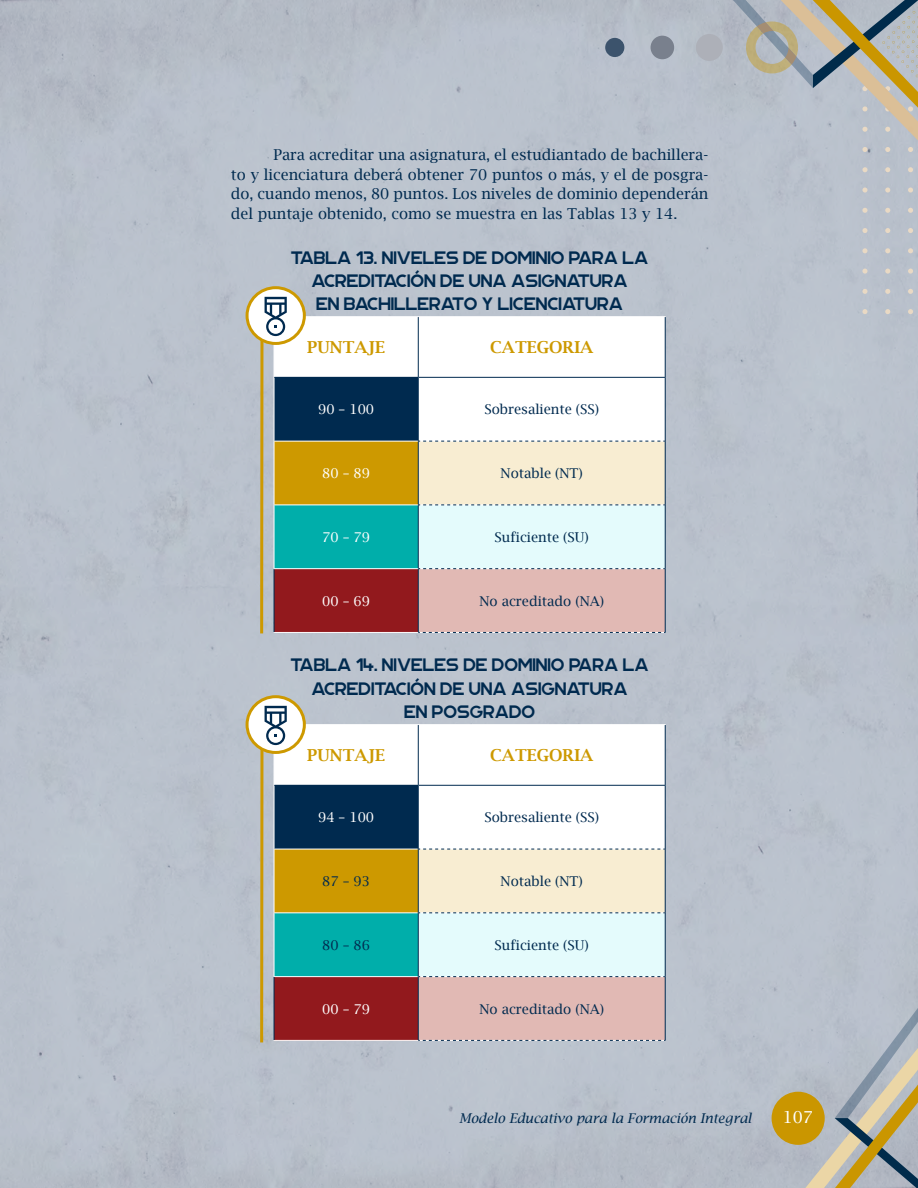
<style>
.page{position:relative;width:918px;height:1188px;background:#fff}
.page>*{position:absolute;margin:0;border:0;box-sizing:border-box;transform-origin:0 0}
.t1{font:300 18px/23.4px "Portico";color:#002a4f;text-align:center}
.t2{font:600 16.5px "Lucida Bright";color:#cd9900}
.t3{font:16.5px "Lucida Bright";color:#fff}
.t4{font:15px/19.5px "Lucida Bright";color:#002a4f;text-align:justify}
.t5{font:13.5px "Lucida Bright";color:#002a4f}
.t6{font:italic 13.5px "Lucida Bright";color:#002a4f}
.t7{font:13.5px "Lucida Bright";color:#fff}
</style>
<div class="page">
<div style="left:1px;top:0;width:917px;height:1188px;background:#bac2cc"></div>
<svg style="left:789px;top:980px;width:129px;height:208px;background:#b3b6b4"></svg>
<div style="left:772px;top:1092px;width:53px;height:53px;background:#ca9600;border-radius:50%"></div>
<div style="left:696px;top:34px;width:27px;height:27px;background:#adb0b8;border-radius:50%"></div>
<div style="left:651px;top:36px;width:23px;height:23px;background:#79808d;border-radius:50%"></div>
<div style="left:605px;top:38px;width:19px;height:19px;background:#3c536c;border-radius:50%"></div>
<svg style="left:714px;top:0;width:204px;height:172px;background:#b4b6b5"></svg>
<svg style="left:908px;top:187px;width:5px;height:6px"></svg>
<svg style="left:885px;top:187px;width:5px;height:6px"></svg>
<svg style="left:862px;top:187px;width:6px;height:6px"></svg>
<svg style="left:908px;top:208px;width:5px;height:5px"></svg>
<svg style="left:885px;top:208px;width:5px;height:5px"></svg>
<svg style="left:862px;top:208px;width:6px;height:5px"></svg>
<svg style="left:908px;top:228px;width:5px;height:5px"></svg>
<svg style="left:885px;top:228px;width:5px;height:5px"></svg>
<svg style="left:862px;top:228px;width:6px;height:5px"></svg>
<svg style="left:908px;top:248px;width:5px;height:5px"></svg>
<svg style="left:885px;top:248px;width:5px;height:5px"></svg>
<svg style="left:862px;top:248px;width:6px;height:5px"></svg>
<svg style="left:908px;top:269px;width:5px;height:5px"></svg>
<svg style="left:885px;top:269px;width:5px;height:5px"></svg>
<svg style="left:862px;top:269px;width:6px;height:5px"></svg>
<svg style="left:908px;top:289px;width:5px;height:5px"></svg>
<svg style="left:885px;top:289px;width:5px;height:5px"></svg>
<svg style="left:862px;top:289px;width:6px;height:5px"></svg>
<svg style="left:908px;top:309px;width:5px;height:5px"></svg>
<svg style="left:885px;top:309px;width:5px;height:5px"></svg>
<svg style="left:862px;top:309px;width:6px;height:5px"></svg>
<div style="left:274px;top:377px;width:144px;height:64px;background:#002a4f"></div>
<div style="left:418px;top:377px;width:247px;height:64px;background:#fff"></div>
<div style="left:274px;top:441px;width:144px;height:64px;background:#cd9900"></div>
<div style="left:418px;top:441px;width:247px;height:64px;background:#f8edd2"></div>
<div style="left:274px;top:505px;width:144px;height:64px;background:#00aeaa"></div>
<div style="left:418px;top:505px;width:247px;height:64px;background:#e4fbfc"></div>
<div style="left:274px;top:569px;width:144px;height:63px;background:#92191d"></div>
<div style="left:418px;top:569px;width:247px;height:63px;background:#e1b9b4"></div>
<hr style="left:418px;top:316px;width:248px;height:1px;background:#fff">
<hr style="left:274px;top:377px;width:1px;height:64px;background:#fff">
<hr style="left:274px;top:441px;width:1px;height:64px;background:#fff">
<hr style="left:274px;top:505px;width:1px;height:63px;background:#fff">
<hr style="left:274px;top:632px;width:144px;height:1px;background:#fff">
<hr style="left:665px;top:317px;width:1px;height:60px;background:#002a4f">
<hr style="left:665px;top:378px;width:1px;height:63px;background:#002a4f">
<hr style="left:665px;top:441px;width:1px;height:64px;background:#002a4f">
<hr style="left:665px;top:505px;width:1px;height:64px;background:#002a4f">
<hr style="left:274px;top:569px;width:1px;height:63px;background:#002a4f">
<hr style="left:665px;top:569px;width:1px;height:63px;background:#002a4f">
<svg style="left:418px;top:632px;width:248px;height:1px"></svg>
<hr style="left:274px;top:377px;width:144px;height:1px;background:#002a4f">
<hr style="left:418px;top:377px;width:248px;height:1px;background:#002a4f">
<hr style="left:418px;top:378px;width:1px;height:63px;background:#002a4f">
<hr style="left:418px;top:441px;width:1px;height:64px;background:#002a4f">
<hr style="left:418px;top:505px;width:1px;height:64px;background:#002a4f">
<hr style="left:418px;top:569px;width:1px;height:63px;background:#002a4f">
<hr style="left:274px;top:441px;width:144px;height:1px;background:#fff">
<hr style="left:274px;top:505px;width:144px;height:1px;background:#fff">
<hr style="left:274px;top:568px;width:144px;height:1px;background:#fff">
<svg style="left:419px;top:441px;width:246px;height:1px"></svg>
<svg style="left:419px;top:505px;width:246px;height:1px"></svg>
<svg style="left:419px;top:568px;width:246px;height:1px"></svg>
<div style="left:274px;top:785px;width:144px;height:64px;background:#002a4f"></div>
<div style="left:418px;top:785px;width:247px;height:64px;background:#fff"></div>
<div style="left:274px;top:849px;width:144px;height:64px;background:#cd9900"></div>
<div style="left:418px;top:849px;width:247px;height:64px;background:#f8edd2"></div>
<div style="left:274px;top:913px;width:144px;height:64px;background:#00aeaa"></div>
<div style="left:418px;top:913px;width:247px;height:64px;background:#e4fbfc"></div>
<div style="left:274px;top:977px;width:144px;height:63px;background:#92191d"></div>
<div style="left:418px;top:977px;width:247px;height:63px;background:#e1b9b4"></div>
<hr style="left:418px;top:724px;width:248px;height:1px;background:#fff">
<hr style="left:274px;top:785px;width:1px;height:64px;background:#fff">
<hr style="left:274px;top:849px;width:144px;height:1px;background:#fff">
<hr style="left:274px;top:849px;width:1px;height:63px;background:#fff">
<hr style="left:274px;top:912px;width:144px;height:1px;background:#fff">
<hr style="left:274px;top:913px;width:1px;height:63px;background:#fff">
<hr style="left:274px;top:976px;width:144px;height:1px;background:#fff">
<hr style="left:274px;top:1040px;width:144px;height:1px;background:#fff">
<hr style="left:665px;top:725px;width:1px;height:60px;background:#002a4f">
<hr style="left:274px;top:785px;width:144px;height:1px;background:#002a4f">
<hr style="left:418px;top:785px;width:248px;height:1px;background:#002a4f">
<hr style="left:418px;top:786px;width:1px;height:63px;background:#002a4f">
<hr style="left:665px;top:786px;width:1px;height:63px;background:#002a4f">
<hr style="left:418px;top:849px;width:1px;height:64px;background:#002a4f">
<hr style="left:665px;top:849px;width:1px;height:64px;background:#002a4f">
<hr style="left:418px;top:913px;width:1px;height:64px;background:#002a4f">
<hr style="left:665px;top:913px;width:1px;height:64px;background:#002a4f">
<hr style="left:274px;top:977px;width:1px;height:63px;background:#002a4f">
<hr style="left:418px;top:977px;width:1px;height:63px;background:#002a4f">
<hr style="left:665px;top:977px;width:1px;height:63px;background:#002a4f">
<svg style="left:419px;top:849px;width:246px;height:1px"></svg>
<svg style="left:419px;top:912px;width:246px;height:1px"></svg>
<svg style="left:419px;top:976px;width:246px;height:1px"></svg>
<svg style="left:418px;top:1040px;width:248px;height:1px"></svg>
<hr style="left:260px;top:326px;width:3px;height:307px;background:#cd9900">
<svg style="left:247px;top:288px;width:57px;height:55px"></svg>
<div style="left:246px;top:286px;width:60px;height:59px;border:3px solid #cd9900;border-radius:50%"></div>
<svg style="left:265px;top:297px;width:400px;height:80px"></svg>
<hr style="left:260px;top:735px;width:3px;height:307px;background:#cd9900">
<svg style="left:247px;top:697px;width:57px;height:55px"></svg>
<div style="left:246px;top:695px;width:60px;height:59px;border:3px solid #cd9900;border-radius:50%"></div>
<svg style="left:265px;top:706px;width:400px;height:79px"></svg>
<p class="t4" style="left:231px;top:145px;width:479px;text-indent:43px">Para acreditar una asignatura, el estudiantado de bachillera&shy;to y licenciatura deberá obtener 70 puntos o más, y el de posgra&shy;do, cuando menos, 80 puntos. Los niveles de dominio dependerán del puntaje obtenido, como se muestra en las Tablas 13 y 14.</p>
<p class="t1" style="left:291px;top:246px;width:359px">TABLA 13. NIVELES DE DOMINIO PARA LA<br>ACREDITACIÓN DE UNA ASIGNATURA<br>EN BACHILLERATO Y LICENCIATURA</p>
<p class="t2" style="left:307px;top:338px;width:79px">PUNTAJE</p>
<p class="t2" style="left:490px;top:338px;width:105px">CATEGORIA</p>
<p class="t7" style="left:318px;top:402px;width:57px">90 – 100</p>
<p class="t5" style="left:484px;top:402px;width:116px">Sobresaliente (SS)</p>
<p class="t7" style="left:322px;top:466px;width:49px">80 – 89</p>
<p class="t5" style="left:501px;top:466px;width:84px">Notable (NT)</p>
<p class="t7" style="left:322px;top:529px;width:49px">70 – 79</p>
<p class="t5" style="left:495px;top:529px;width:96px">Suficiente (SU)</p>
<p class="t7" style="left:322px;top:593px;width:49px">00 – 69</p>
<p class="t5" style="left:479px;top:593px;width:126px">No acreditado (NA)</p>
<p class="t1" style="left:291px;top:653px;width:360px">TABLA 14. NIVELES DE DOMINIO PARA LA<br>ACREDITACIÓN DE UNA ASIGNATURA<br>EN POSGRADO</p>
<p class="t2" style="left:307px;top:746px;width:79px">PUNTAJE</p>
<p class="t2" style="left:490px;top:746px;width:105px">CATEGORIA</p>
<p class="t7" style="left:318px;top:810px;width:57px">94 – 100</p>
<p class="t5" style="left:484px;top:810px;width:116px">Sobresaliente (SS)</p>
<p class="t5" style="left:322px;top:874px;width:49px">87 – 93</p>
<p class="t5" style="left:501px;top:874px;width:84px">Notable (NT)</p>
<p class="t5" style="left:322px;top:937px;width:49px">80 – 86</p>
<p class="t5" style="left:495px;top:937px;width:96px">Suficiente (SU)</p>
<p class="t7" style="left:322px;top:1001px;width:49px">00 – 79</p>
<p class="t5" style="left:479px;top:1001px;width:126px">No acreditado (NA)</p>
<p class="t6" style="left:459px;top:1111px;width:294px">Modelo Educativo para la Formación Integral</p>
<p class="t3" style="left:783px;top:1108px;width:32px">107</p>
</div>
